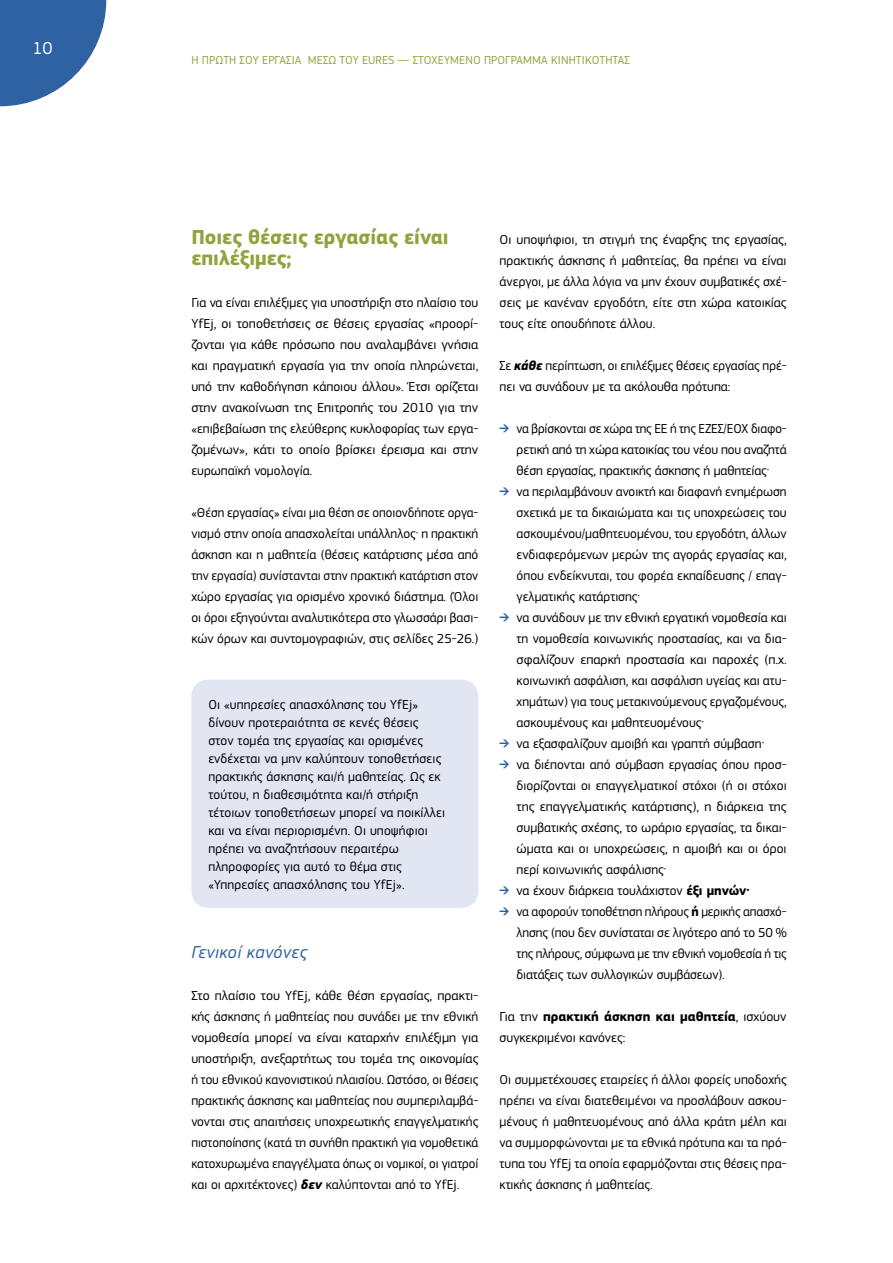
<style>
.page{position:relative;width:893px;height:1263px;background:#fff}
.page>*{position:absolute;margin:0;border:0;box-sizing:border-box;transform-origin:0 0}
.Heading_2{font:700 21px/21px "EC Square Sans Pro";color:#90a43c}
.Heading_3{font:italic 18px "EC Square Sans Pro";letter-spacing:.02em;color:#2e62a2}
.t1{font:18px "EC Square Sans Pro";color:#fff}
.Body{font:13.5px/21px "EC Square Sans Pro";color:#000;text-align:justify}
.Box_Body{font:13.5px/18px "EC Square Sans Pro";letter-spacing:.01em;color:#000}
.t2{font:12px "EC Square Sans Pro";letter-spacing:.01em;color:#90a43c}
.s1{font-weight:700;font-style:italic}
.s2{color:#2e62a2}
.s3{font-weight:700}
</style>
<div class="page">
<svg style="left:0;top:0;width:106px;height:106px"></svg>
<div style="left:191px;top:679px;width:287px;height:229px;background:#e2e5f2;border-radius:17px"></div>
<h2 class="t1" style="left:33px;top:37px;width:22px">10</h2>
<p class="t2" style="left:191px;top:53px;width:440px">Η ΠΡΏΤΗ ΣΟΥ ΕΡΓΑΣΊΑ ΜΈΣΩ ΤΟΥ EURES — ΣΤΟΧΕΥΜΈΝΟ ΠΡΌΓΡΑΜΜΑ ΚΙ ΝΗΤΙ ΚΌΤΗΤΑΣ</p>
<h2 class="Heading_2" style="left:191px;top:228px;width:259px">Ποιες θέσεις εργασίας είναι επιλέξιμες;</h2>
<p class="Body" style="left:191px;top:292px;width:289px">Για να είναι επιλέξιμες για υποστήριξη στο πλαίσιο του YfEj, οι τοποθετήσεις σε θέσεις εργασίας «προορί&shy;ζονται για κάθε πρόσωπο που αναλαμβάνει γνήσια και πραγματική εργασία για την οποία πληρώνεται, υπό την καθοδήγηση κάποιου άλλου». Έτσι ορίζεται στην ανακοίνωση της Επιτροπής του 2010 για την «επιβεβαίωση της ελεύθερης κυκλοφορίας των εργα&shy;ζομένων», κάτι το οποίο βρίσκει έρεισμα και στην ευρωπαϊκή νομολογία.</p>
<p class="Body" style="left:191px;top:502px;width:289px">«Θέση εργασίας» είναι μια θέση σε οποιονδήποτε οργα&shy;νισμό στην οποία απασχολείται υπάλληλος· η πρακτική άσκηση και η μαθητεία (θέσεις κατάρτισης μέσα από την εργασία) συνίστανται στην πρακτική κατάρτιση στον χώρο εργασίας για ορισμένο χρονικό διάστημα. (Όλοι οι όροι εξηγούνται αναλυτικότερα στο γλωσσάρι βασι&shy;κών όρων και συντομογραφιών, στις σελίδες 25-26.)</p>
<p class="Box_Body" style="left:208px;top:695px;width:238px">Οι «υπηρεσίες απασχόλησης του YfEj» δίνουν προτεραιότητα σε κενές θέσεις στον τομέα της εργασίας και ορισμένες ενδέχεται να μην καλύπτουν τοποθετήσεις πρακτικής άσκησης και/ή μαθητείας. Ως εκ τούτου, η διαθεσιμότητα και/ή στήριξη τέτοιων τοποθετήσεων μπορεί να ποικίλλει και να είναι περιορισμένη. Οι υποψήφιοι πρέπει να αναζητήσουν περαιτέρω πληροφορίες για αυτό το θέμα στις «Υπηρεσίες απασχόλησης του YfEj».</p>
<h3 class="Heading_3" style="left:191px;top:942px;width:117px">Γενικοί κανόνες</h3>
<p class="Body" style="left:191px;top:985px;width:289px">Στο πλαίσιο του YfEj, κάθε θέση εργασίας, πρακτι&shy;κής άσκησης ή μαθητείας που συνάδει με την εθνική νομοθεσία μπορεί να είναι καταρχήν επιλέξιμη για υποστήριξη, ανεξαρτήτως του τομέα της οικονομίας ή του εθνικού κανονιστικού πλαισίου. Ωστόσο, οι θέσεις πρακτικής άσκησης και μαθητείας που συμπεριλαμβά&shy;νονται στις απαιτήσεις υποχρεωτικής επαγγελματικής πιστοποίησης (κατά τη συνήθη πρακτική για νομοθετικά κατοχυρωμένα επαγγέλματα όπως οι νομικοί, οι γιατροί και οι αρχιτέκτονες) <span class="s1">δεν</span> καλύπτονται από το YfEj.</p>
<p class="Body" style="left:500px;top:229px;width:289px">Οι υποψήφιοι, τη στιγμή της έναρξης της εργασίας, πρακτικής άσκησης ή μαθητείας, θα πρέπει να είναι άνεργοι, με άλλα λόγια να μην έχουν συμβατικές σχέ&shy;σεις με κανέναν εργοδότη, είτε στη χώρα κατοικίας τους είτε οπουδήποτε άλλου.</p>
<p class="Body" style="left:500px;top:355px;width:289px">Σε <span class="s1">κάθε</span> περίπτωση, οι επιλέξιμες θέσεις εργασίας πρέ&shy;πει να συνάδουν με τα ακόλουθα πρότυπα:</p>
<p class="Body" style="left:517px;top:418px;width:272px;text-indent:-17px"><span class="s2">➔</span> να βρίσκονται σε χώρα της ΕΕ ή της ΕΖΕΣ/ΕΟΧ διαφο&shy;ρετική από τη χώρα κατοικίας του νέου που αναζητά θέση εργασίας, πρακτικής άσκησης ή μαθητείας·</p>
<p class="Body" style="left:517px;top:481px;width:272px;text-indent:-17px"><span class="s2">➔</span> να περιλαμβάνουν ανοικτή και διαφανή ενημέρωση σχετικά με τα δικαιώματα και τις υποχρεώσεις του ασκουμένου/μαθητευομένου, του εργοδότη, άλλων ενδιαφερόμενων μερών της αγοράς εργασίας και, όπου ενδείκνυται, του φορέα εκπαίδευσης / επαγ&shy;γελματικής κατάρτισης·</p>
<p class="Body" style="left:517px;top:607px;width:272px;text-indent:-17px"><span class="s2">➔</span> να συνάδουν με την εθνική εργατική νομοθεσία και τη νομοθεσία κοινωνικής προστασίας, και να δια&shy;σφαλίζουν επαρκή προστασία και παροχές (π.χ. κοινωνική ασφάλιση, και ασφάλιση υγείας και ατυ&shy;χημάτων) για τους μετακινούμενους εργαζομένους, ασκουμένους και μαθητευομένους·</p>
<p class="Body" style="left:500px;top:733px;width:266px"><span class="s2">➔</span> να εξασφαλίζουν αμοιβή και γραπτή σύμβαση·</p>
<p class="Body" style="left:517px;top:754px;width:272px;text-indent:-17px"><span class="s2">➔</span> να διέπονται από σύμβαση εργασίας όπου προσ&shy;διορίζονται οι επαγγελματικοί στόχοι (ή οι στόχοι της επαγγελματικής κατάρτισης), η διάρκεια της συμβατικής σχέσης, το ωράριο εργασίας, τα δικαι&shy;ώματα και οι υποχρεώσεις, η αμοιβή και οι όροι περί κοινωνικής ασφάλισης·</p>
<p class="Body" style="left:500px;top:880px;width:252px"><span class="s2">➔</span> να έχουν διάρκεια τουλάχιστον <span class="s3">έξι μηνών·</span></p>
<p class="Body" style="left:517px;top:901px;width:272px;text-indent:-17px"><span class="s2">➔</span> να αφορούν τοποθέτηση πλήρους <span class="s3">ή</span> μερικής απασχό&shy;λησης (που δεν συνίσταται σε λιγότερο από το 50 % της πλήρους, σύμφωνα με την εθνική νομοθεσία ή τις διατάξεις των συλλογικών συμβάσεων).</p>
<p class="Body" style="left:500px;top:1006px;width:289px">Για την <span class="s3">πρακτική άσκηση και μαθητεία</span>, ισχύουν συγκεκριμένοι κανόνες:</p>
<p class="Body" style="left:500px;top:1069px;width:289px">Οι συμμετέχουσες εταιρείες ή άλλοι φορείς υποδοχής πρέπει να είναι διατεθειμένοι να προσλάβουν ασκου&shy;μένους ή μαθητευομένους από άλλα κράτη μέλη και να συμμορφώνονται με τα εθνικά πρότυπα και τα πρό&shy;τυπα του YfEj τα οποία εφαρμόζονται στις θέσεις πρα&shy;κτικής άσκησης ή μαθητείας.</p>
</div>
